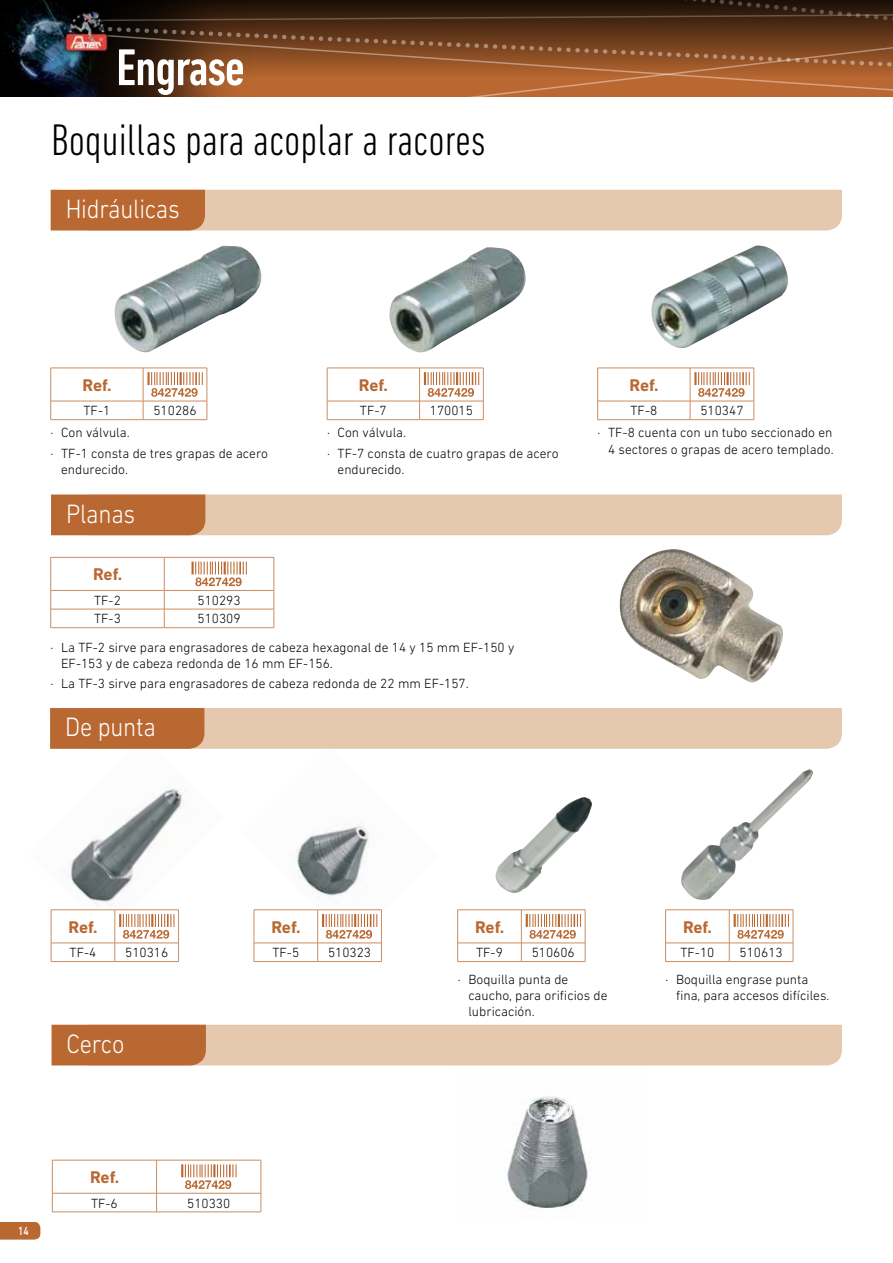
<style>
.page{position:relative;width:893px;height:1263px;background:#fff}
.page>*{position:absolute;margin:0;border:0;box-sizing:border-box;transform-origin:0 0}
.t1{font:500 condensed 52.5px "DIN Next LT Pro";letter-spacing:-.02em;color:#fff}
.t2{font:300 condensed 45px "DIN Next LT Pro";color:#000}
.t3{font:300 27px "DIN Next LT Pro";letter-spacing:-.01em;color:#fff;scale:.9 1}
.t4{font:700 17.25px "DIN Next LT Pro";letter-spacing:-.01em;color:#ba6831}
.t5{font:300 13.5px/16.2px "DIN Next LT Pro";color:#000}
.t6{font:500 12px "DIN Next LT Pro";color:#fff;scale:.8 1}
</style>
<div class="page">
<svg style="left:0;top:1222px;width:40px;height:17px"></svg>
<img style="left:0;top:0;width:287px;height:97px">
<svg style="left:105px;top:31px;width:320px;height:66px;background:#7b4723"></svg>
<svg style="left:94px;top:7px;width:331px;height:24px;background:#372011"></svg>
<svg style="left:425px;top:0;width:468px;height:97px;background:#7b4724"></svg>
<img style="left:64px;top:9px;width:47px;height:45px">
<img style="left:50px;top:788px;width:134px;height:146px">
<img style="left:253px;top:823px;width:129px;height:120px">
<svg style="left:51px;top:190px;width:791px;height:40px;background:#ddb596"></svg>
<svg style="left:51px;top:494px;width:791px;height:41px;background:#ddb697"></svg>
<svg style="left:50px;top:708px;width:792px;height:41px;background:#ddb596"></svg>
<hr style="left:51px;top:961px;width:64px;height:1px;background:#cb8d5f">
<hr style="left:115px;top:961px;width:64px;height:1px;background:#cb8d5f">
<hr style="left:51px;top:909px;width:64px;height:1px;background:#cb8d5f">
<hr style="left:115px;top:909px;width:64px;height:1px;background:#cb8d5f">
<svg style="left:51px;top:910px;width:128px;height:51px"></svg>
<hr style="left:254px;top:961px;width:64px;height:1px;background:#cb8d5f">
<hr style="left:318px;top:961px;width:63px;height:1px;background:#cb8d5f">
<hr style="left:254px;top:909px;width:64px;height:1px;background:#cb8d5f">
<hr style="left:318px;top:909px;width:63px;height:1px;background:#cb8d5f">
<svg style="left:254px;top:910px;width:128px;height:51px"></svg>
<hr style="left:458px;top:961px;width:63px;height:1px;background:#cb8d5f">
<hr style="left:521px;top:961px;width:64px;height:1px;background:#cb8d5f">
<hr style="left:458px;top:909px;width:63px;height:1px;background:#cb8d5f">
<hr style="left:521px;top:909px;width:64px;height:1px;background:#cb8d5f">
<svg style="left:457px;top:910px;width:129px;height:51px"></svg>
<hr style="left:665px;top:961px;width:64px;height:1px;background:#cb8d5f">
<hr style="left:729px;top:961px;width:64px;height:1px;background:#cb8d5f">
<hr style="left:665px;top:909px;width:64px;height:1px;background:#cb8d5f">
<hr style="left:729px;top:909px;width:64px;height:1px;background:#cb8d5f">
<svg style="left:665px;top:910px;width:129px;height:51px"></svg>
<svg style="left:50px;top:557px;width:225px;height:71px"></svg>
<svg style="left:327px;top:368px;width:157px;height:52px"></svg>
<svg style="left:50px;top:368px;width:158px;height:52px"></svg>
<svg style="left:597px;top:368px;width:158px;height:52px"></svg>
<img style="left:389px;top:247px;width:137px;height:106px">
<img style="left:114px;top:246px;width:147px;height:106px">
<img style="left:651px;top:245px;width:137px;height:103px">
<img style="left:620px;top:549px;width:163px;height:134px">
<img style="left:495px;top:797px;width:97px;height:96px">
<img style="left:681px;top:769px;width:132px;height:131px">
<img style="left:455px;top:1065px;width:193px;height:145px">
<svg style="left:52px;top:1025px;width:790px;height:40px;background:#ddb596"></svg>
<svg style="left:52px;top:1160px;width:210px;height:52px"></svg>
<h1 class="t1" style="left:116px;top:38px;width:130px">Engrase</h1>
<h2 class="t2" style="left:51px;top:115px;width:437px">Boquillas para acoplar a racores</h2>
<h3 class="t3" style="left:66px;top:193px;width:128px">Hidráulicas</h3>
<p class="t4" style="left:83px;top:375px;width:31px">Ref.</p>
<p class="t5" style="left:84px;top:403px;width:28px">TF-1</p>
<p class="t5" style="left:153px;top:403px;width:45px">510286</p>
<p class="t5" style="left:51px;top:422px;width:219px;line-height:20.4px">· Con válvula.<br>· TF-1 consta de tres grapas de acero</p>
<p class="t5" style="left:61px;top:461px;width:68px">endurecido.</p>
<h3 class="t3" style="left:66px;top:498px;width:78px">Planas</h3>
<p class="t4" style="left:93px;top:564px;width:31px">Ref.</p>
<p class="t5" style="left:94px;top:592px;width:28px">TF-2</p>
<p class="t5" style="left:198px;top:592px;width:45px">510293</p>
<p class="t5" style="left:94px;top:611px;width:28px">TF-3</p>
<p class="t5" style="left:198px;top:611px;width:45px">510309</p>
<p class="t4" style="left:359px;top:375px;width:31px">Ref.</p>
<p class="t5" style="left:360px;top:403px;width:28px">TF-7</p>
<p class="t5" style="left:430px;top:403px;width:45px">170015</p>
<p class="t5" style="left:327px;top:422px;width:233px;line-height:20.4px">· Con válvula.<br>· TF-7 consta de cuatro grapas de acero</p>
<p class="t5" style="left:338px;top:461px;width:68px">endurecido.</p>
<p class="t5" style="left:61px;top:639px;width:455px;text-indent:-11px">· La TF-2 sirve para engrasadores de cabeza hexagonal de 14 y 15 mm EF-150 y<br>EF-153 y de cabeza redonda de 16 mm EF-156.</p>
<p class="t5" style="left:51px;top:676px;width:420px">· La TF-3 sirve para engrasadores de cabeza redonda de 22 mm EF-157.</p>
<h3 class="t3" style="left:65px;top:711px;width:102px">De punta</h3>
<p class="t4" style="left:629px;top:375px;width:31px">Ref.</p>
<p class="t5" style="left:630px;top:403px;width:28px">TF-8</p>
<p class="t5" style="left:700px;top:403px;width:45px">510347</p>
<p class="t5" style="left:598px;top:424px;width:238px;text-align:right">· TF-8 cuenta con un tubo seccionado en<br>4 sectores o grapas de acero templado.</p>
<p class="t4" style="left:69px;top:917px;width:31px">Ref.</p>
<p class="t5" style="left:70px;top:944px;width:28px">TF-4</p>
<p class="t5" style="left:125px;top:944px;width:45px">510316</p>
<h3 class="t3" style="left:67px;top:1028px;width:66px">Cerco</h3>
<p class="t4" style="left:271px;top:917px;width:31px">Ref.</p>
<p class="t5" style="left:272px;top:944px;width:28px">TF-5</p>
<p class="t5" style="left:328px;top:944px;width:45px">510323</p>
<p class="t6" style="left:18px;top:1223px;width:15px">14</p>
<p class="t4" style="left:90px;top:1167px;width:31px">Ref.</p>
<p class="t5" style="left:91px;top:1195px;width:28px">TF-6</p>
<p class="t5" style="left:187px;top:1195px;width:45px">510330</p>
<p class="t4" style="left:475px;top:917px;width:31px">Ref.</p>
<p class="t5" style="left:476px;top:944px;width:28px">TF-9</p>
<p class="t5" style="left:532px;top:944px;width:45px">510606</p>
<p class="t4" style="left:683px;top:917px;width:31px">Ref.</p>
<p class="t5" style="left:680px;top:944px;width:35px">TF-10</p>
<p class="t5" style="left:740px;top:944px;width:45px">510613</p>
<p class="t5" style="left:468px;top:971px;width:141px;text-indent:-11px">· Boquilla punta de caucho, para orificios de lubricación.</p>
<p class="t5" style="left:676px;top:971px;width:155px;text-indent:-11px">· Boquilla engrase punta fina, para accesos difíciles.</p>
</div>
